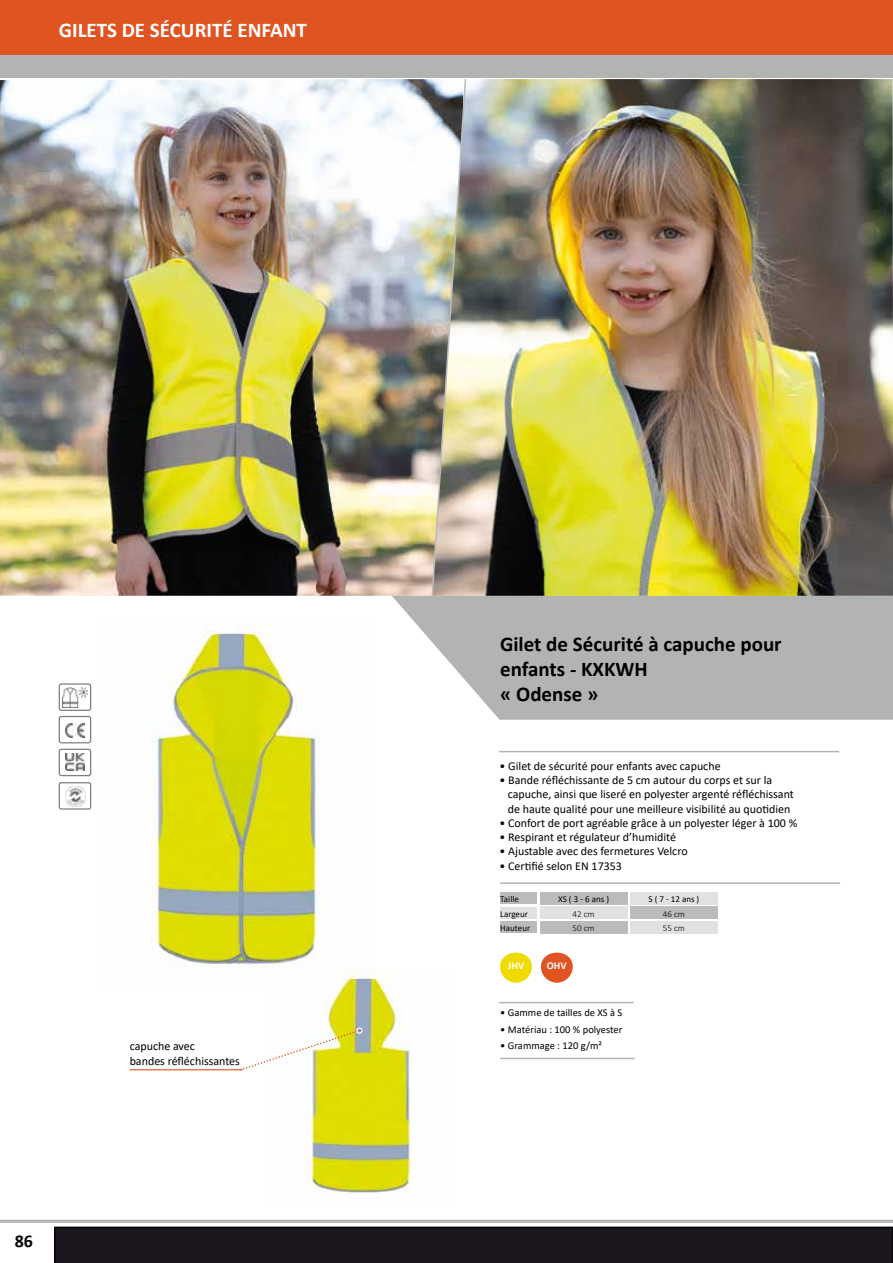
<style>
.page{position:relative;width:893px;height:1263px;background:#fff}
.page>*{position:absolute;margin:0;border:0;box-sizing:border-box;transform-origin:0 0}
.t1{font:700 21px/25.2px "Calibri";color:#000}
.t2{font:700 21px "Calibri";color:#fff}
.t3{font:700 18px "Calibri";color:#000}
.t4{font:12px/14.2px "Calibri";color:#000}
.t5{font:10.5px "Calibri";color:#000}
.t6{font:700 10.5px "Calibri";color:#fff}
.t7{font:9px/14.5px "Calibri";color:#000}
.t8{font:300 9px/14.5px "Calibri";color:#000}
</style>
<div class="page">
<div style="left:0;top:54px;width:893px;height:24px;background:#b2b4b2"></div>
<div style="left:0;top:0;width:893px;height:55px;background:#df5420"></div>
<div style="left:54px;top:1226px;width:839px;height:37px;background:#1c171e"></div>
<img style="left:151px;top:623px;width:173px;height:344px">
<img style="left:306px;top:968px;width:105px;height:225px">
<hr style="left:0;top:1220px;width:893px;height:3px;background:#b2b4b2">
<hr style="left:499px;top:751px;width:340px;height:1px;background:#b2b4b2">
<hr style="left:500px;top:882px;width:340px;height:2px;background:#b2b4b2">
<svg style="left:392px;top:596px;width:501px;height:124px;background:#babcba"></svg>
<svg style="left:241px;top:1029px;width:119px;height:42px"></svg>
<hr style="left:130px;top:1069px;width:111px;height:1px;background:#df5420">
<img style="left:0;top:79px;width:431px;height:517px">
<img style="left:467px;top:79px;width:426px;height:517px">
<img style="left:431px;top:79px;width:36px;height:518px">
<div style="left:540px;top:892px;width:87px;height:12px;background:#bbb"></div>
<div style="left:540px;top:907px;width:87px;height:12px;background:#e1e1e1"></div>
<div style="left:540px;top:921px;width:87px;height:12px;background:#bbb"></div>
<div style="left:630px;top:907px;width:88px;height:12px;background:#bbb"></div>
<div style="left:630px;top:921px;width:88px;height:12px;background:#e1e1e1"></div>
<div style="left:630px;top:892px;width:88px;height:12px;background:#e1e1e1"></div>
<div style="left:500px;top:892px;width:37px;height:12px;background:#bbb"></div>
<div style="left:500px;top:907px;width:37px;height:12px;background:#e1e1e1"></div>
<div style="left:500px;top:921px;width:37px;height:12px;background:#bbb"></div>
<div style="left:500px;top:953px;width:32px;height:30px;background:#f0db00;border-radius:50%"></div>
<div style="left:541px;top:953px;width:32px;height:30px;background:#df5420;border-radius:50%"></div>
<img style="left:62px;top:687px;width:26px;height:20px">
<div style="left:59px;top:683px;width:32px;height:28px;border:1px solid #7f8184;border-radius:2px"></div>
<img style="left:65px;top:787px;width:20px;height:19px">
<div style="left:59px;top:782px;width:32px;height:28px;border:1px solid #7f8184;border-radius:2px"></div>
<img style="left:65px;top:723px;width:19px;height:14px">
<div style="left:59px;top:716px;width:32px;height:27px;border:1px solid #7f8184;border-radius:2px"></div>
<img style="left:65px;top:754px;width:19px;height:16px">
<div style="left:59px;top:749px;width:32px;height:27px;border:1px solid #7f8184;border-radius:2px"></div>
<hr style="left:499px;top:1002px;width:135px;height:1px;background:#b2b4b2">
<hr style="left:500px;top:1058px;width:135px;height:1px;background:#b2b4b2">
<div style="left:356px;top:1027px;width:6px;height:7px;border:1px solid #fff;border-radius:50%"></div>
<h1 class="t2" style="left:59px;top:15px;width:250px">GILETS DE SÉCURITÉ ENFANT</h1>
<h2 class="t3" style="left:15px;top:1228px;width:20px">86</h2>
<p class="t4" style="left:130px;top:1039px;width:112px">capuche avec<br>bandes réfléchissantes</p>
<h1 class="t1" style="left:500px;top:631px;width:283px">Gilet de Sécurité à capuche pour enfants - KXKWH<br>« Odense »</h1>
<p class="t4" style="left:500px;top:758px;width:223px">• Gilet de sécurité pour enfants avec capuche</p>
<p class="t4" style="left:508px;top:773px;width:288px;text-indent:-8px">• Bande réfléchissante de 5 cm autour du corps et sur la capuche, ainsi que liseré en polyester argenté réfléchissant de haute qualité pour une meilleure visibilité au quotidien</p>
<p class="t4" style="left:500px;top:815px;width:299px">• Confort de port agréable grâce à un polyester léger à 100 %</p>
<p class="t4" style="left:500px;top:830px;width:178px">• Respirant et régulateur d’humidité</p>
<p class="t4" style="left:500px;top:844px;width:190px">• Ajustable avec des fermetures Velcro</p>
<p class="t4" style="left:500px;top:859px;width:124px">• Certifié selon EN 17353</p>
<p class="t7" style="left:500px;top:892px;width:20px">Taille</p>
<p class="t7" style="left:649px;top:891px;width:52px">S ( 7 - 12 ans )</p>
<p class="t7" style="left:500px;top:906px;width:31px">Largeur<br>Hauteur</p>
<p class="t7" style="left:558px;top:891px;width:52px">XS ( 3 - 6 ans )</p>
<p class="t8" style="left:573px;top:906px;width:24px">42 cm<br>50 cm</p>
<p class="t8" style="left:663px;top:906px;width:24px">46 cm<br>55 cm</p>
<p class="t6" style="left:508px;top:958px;width:18px">JHV</p>
<p class="t6" style="left:547px;top:958px;width:21px">OHV</p>
<p class="t5" style="left:500px;top:1005px;width:123px">• Gamme de tailles de XS à S</p>
<p class="t5" style="left:500px;top:1022px;width:124px">• Matériau : 100 % polyester</p>
<p class="t5" style="left:500px;top:1038px;width:103px">• Grammage : 120 g/m²</p>
</div>
